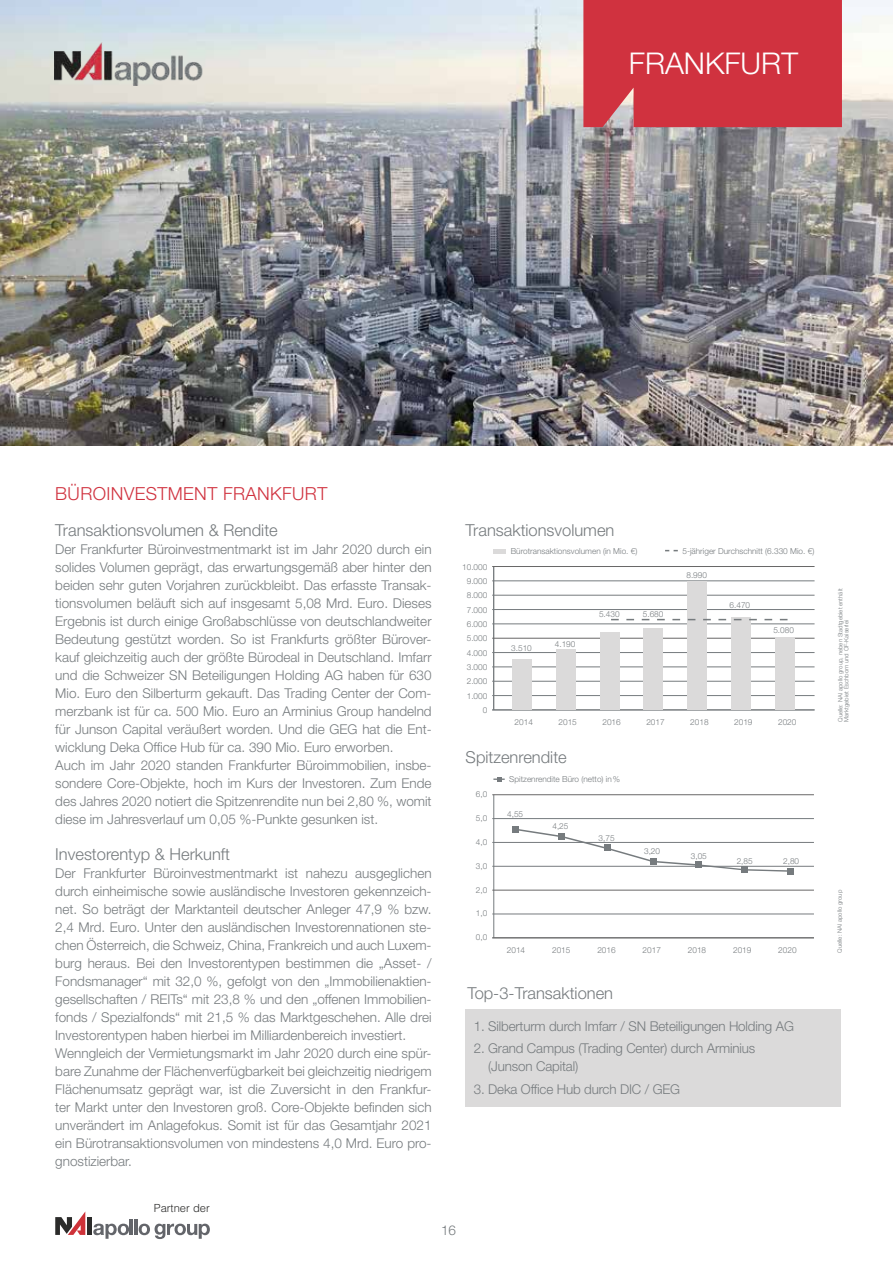
<style>
.page{position:relative;width:893px;height:1263px;background:#fff}
.page>*{position:absolute;margin:0;border:0;box-sizing:border-box;transform-origin:0 0}
.t1{font:300 30px "Helvetica Neue LT Pro";color:#fff}
.t2{font:300 18px "Helvetica Neue LT Pro";letter-spacing:.02em;color:#d0323f}
.t3{font:300 16.5px "Helvetica Neue LT Pro";color:#767b7e}
.t4{font:300 13.5px/18px "Helvetica Neue LT Pro";color:#767b7e}
.t5{font:300 11.25px "Helvetica";color:#2b2b2a}
.t6{font:300 8.25px/14.4px "Helvetica Neue LT Pro";color:#767b7e;text-align:right}
.t7{font:300 7.5px "Helvetica Neue LT Pro";color:#767b7e}
.t8{font:300 6px/6px "Helvetica Neue LT Pro";color:#767b7e}
</style>
<div class="page">
<div style="left:87px;top:1217px;width:5px;height:18px;background:#2b2b2a"></div>
<svg style="left:55px;top:1212px;width:30px;height:23px"></svg>
<svg style="left:93px;top:1223px;width:36px;height:16px"></svg>
<hr style="left:130px;top:1220px;width:3px;height:15px;background:#63656a">
<hr style="left:134px;top:1220px;width:3px;height:15px;background:#63656a">
<svg style="left:139px;top:1223px;width:71px;height:16px"></svg>
<img style="left:0;top:0;width:893px;height:446px">
<div style="left:583px;top:0;width:259px;height:127px;background:#d0323f"></div>
<div style="left:465px;top:1009px;width:376px;height:97px;background:#dbdada"></div>
<hr style="left:493px;top:566px;width:1px;height:144px;background:#767b7e">
<hr style="left:492px;top:709px;width:322px;height:1px;background:#767b7e">
<hr style="left:492px;top:695px;width:322px;height:1px;background:#767b7e">
<hr style="left:492px;top:681px;width:322px;height:1px;background:#767b7e">
<hr style="left:492px;top:667px;width:322px;height:1px;background:#767b7e">
<hr style="left:492px;top:652px;width:322px;height:1px;background:#767b7e">
<hr style="left:492px;top:638px;width:322px;height:1px;background:#686767">
<hr style="left:492px;top:624px;width:322px;height:1px;background:#767b7e">
<hr style="left:492px;top:609px;width:322px;height:1px;background:#767b7e">
<hr style="left:492px;top:595px;width:322px;height:1px;background:#767b7e">
<hr style="left:492px;top:581px;width:322px;height:1px;background:#767b7e">
<hr style="left:492px;top:566px;width:322px;height:1px;background:#686767">
<div style="left:512px;top:659px;width:20px;height:50px;background:#dbdada"></div>
<div style="left:556px;top:649px;width:20px;height:60px;background:#dbdada"></div>
<div style="left:600px;top:632px;width:19px;height:77px;background:#dbdada"></div>
<div style="left:643px;top:628px;width:20px;height:81px;background:#dbdada"></div>
<div style="left:687px;top:580px;width:20px;height:129px;background:#dbdada"></div>
<div style="left:731px;top:617px;width:20px;height:92px;background:#dbdada"></div>
<div style="left:775px;top:637px;width:19px;height:72px;background:#dbdada"></div>
<div style="left:493px;top:549px;width:13px;height:5px;background:#dbdada"></div>
<svg style="left:611px;top:619px;width:176px;height:1px"></svg>
<hr style="left:493px;top:795px;width:1px;height:143px;background:#767b7e">
<hr style="left:492px;top:937px;width:322px;height:1px;background:#686767">
<hr style="left:492px;top:914px;width:322px;height:1px;background:#767b7e">
<hr style="left:492px;top:890px;width:322px;height:1px;background:#686767">
<hr style="left:492px;top:866px;width:322px;height:1px;background:#767b7e">
<hr style="left:492px;top:842px;width:322px;height:1px;background:#767b7e">
<hr style="left:492px;top:818px;width:322px;height:1px;background:#767b7e">
<hr style="left:492px;top:794px;width:322px;height:1px;background:#686767">
<svg style="left:493px;top:777px;width:12px;height:4px"></svg>
<div style="left:512px;top:826px;width:7px;height:6px;background:#767b7e"></div>
<svg style="left:514px;top:829px;width:280px;height:45px"></svg>
<img style="left:55px;top:43px;width:150px;height:43px">
<h1 class="t1" style="left:629px;top:45px;width:171px">FRANKFURT</h1>
<h2 class="t2" style="left:55px;top:482px;width:274px">BÜROINVESTMENT FRANKFURT</h2>
<p class="t3" style="left:55px;top:520px;width:224px">Transaktionsvolumen &amp; Rendite</p>
<p class="t4" style="left:55px;top:539px;width:378px">Der Frankfurter Büroinvestmentmarkt ist im Jahr 2020 durch ein solides Volumen geprägt, das erwartungsgemäß aber hinter den beiden sehr guten Vorjahren zurückbleibt. Das erfasste Transak&shy;tionsvolumen beläuft sich auf insgesamt 5,08 Mrd. Euro. Dieses Ergebnis ist durch einige Großabschlüsse von deutschlandweiter Bedeutung gestützt worden. So ist Frankfurts größter Bürover&shy;kauf gleichzeitig auch der größte Bürodeal in Deutschland. Imfarr und die Schweizer SN Beteiligungen Holding AG haben für 630<br>Mio. Euro den Silberturm gekauft. Das Trading Center der Com&shy;merzbank ist für ca. 500 Mio. Euro an Arminius Group handelnd für Junson Capital veräußert worden. Und die GEG hat die Ent&shy;wicklung Deka Office Hub für ca. 390 Mio. Euro erworben.<br>Auch im Jahr 2020 standen Frankfurter Büroimmobilien, insbe&shy;sondere Core-Objekte, hoch im Kurs der Investoren. Zum Ende des Jahres 2020 notiert die Spitzenrendite nun bei 2,80 %, womit diese im Jahresverlauf um 0,05 %-Punkte gesunken ist.</p>
<p class="t3" style="left:55px;top:844px;width:176px">Investorentyp &amp; Herkunft</p>
<p class="t4" style="left:55px;top:863px;width:378px">Der Frankfurter Büroinvestmentmarkt ist nahezu ausgeglichen durch einheimische sowie ausländische Investoren gekennzeich&shy;net. So beträgt der Marktanteil deutscher Anleger 47,9 % bzw.<br>2,4 Mrd. Euro. Unter den ausländischen Investorennationen ste&shy;chen Österreich, die Schweiz, China, Frankreich und auch Luxem&shy;burg heraus. Bei den Investorentypen bestimmen die „Asset- / Fondsmanager“ mit 32,0 %, gefolgt von den „Immobilienaktien&shy;gesellschaften / REITs“ mit 23,8 % und den „offenen Immobilien&shy;fonds / Spezialfonds“ mit 21,5 % das Marktgeschehen. Alle drei Investorentypen haben hierbei im Milliardenbereich investiert.<br>Wenngleich der Vermietungsmarkt im Jahr 2020 durch eine spür&shy;bare Zunahme der Flächenverfügbarkeit bei gleichzeitig niedrigem Flächenumsatz geprägt war, ist die Zuversicht in den Frankfur&shy;ter Markt unter den Investoren groß. Core-Objekte befinden sich unverändert im Anlagefokus. Somit ist für das Gesamtjahr 2021 ein Bürotransaktionsvolumen von mindestens 4,0 Mrd. Euro pro&shy;gnostizierbar.</p>
<p class="t3" style="left:466px;top:520px;width:150px">Transaktionsvolumen</p>
<p class="t7" style="left:468px;top:562px;width:22px">10000</p>
<p class="t6" style="left:462px;top:559px;width:27px">10.000<br>9.000<br>8.000<br>7.000<br>6.000<br>5.000<br>4.000<br>3.000<br>2.000<br>1.000<br>0</p>
<p class="t7" style="left:472px;top:576px;width:18px">9000</p>
<p class="t7" style="left:472px;top:590px;width:18px">8000</p>
<p class="t7" style="left:472px;top:605px;width:18px">7000</p>
<p class="t7" style="left:472px;top:619px;width:18px">6000</p>
<p class="t7" style="left:472px;top:633px;width:18px">5000</p>
<p class="t7" style="left:472px;top:648px;width:18px">4000</p>
<p class="t7" style="left:472px;top:662px;width:18px">3000</p>
<p class="t7" style="left:472px;top:676px;width:18px">2000</p>
<p class="t7" style="left:472px;top:691px;width:18px">1000</p>
<p class="t7" style="left:484px;top:705px;width:6px">0</p>
<p class="t6" style="left:511px;top:543px;width:128px">Bürotransaktionsvolumen (in Mio. €)</p>
<p class="t6" style="left:682px;top:543px;width:133px">5-jähriger Durchschnitt (6.330 Mio. €)</p>
<p class="t6" style="left:511px;top:641px;width:22px">3.510</p>
<p class="t6" style="left:555px;top:636px;width:22px">4.190</p>
<p class="t6" style="left:599px;top:607px;width:22px">5.430</p>
<p class="t6" style="left:643px;top:607px;width:22px">5.680</p>
<p class="t6" style="left:686px;top:568px;width:22px">8.990</p>
<p class="t6" style="left:730px;top:598px;width:22px">6.470</p>
<p class="t6" style="left:773px;top:623px;width:22px">5.080</p>
<p class="t6" style="left:515px;top:715px;width:20px">2014</p>
<p class="t6" style="left:559px;top:715px;width:20px">2015</p>
<p class="t6" style="left:602px;top:715px;width:20px">2016</p>
<p class="t6" style="left:646px;top:715px;width:20px">2017</p>
<p class="t6" style="left:690px;top:715px;width:20px">2018</p>
<p class="t6" style="left:734px;top:715px;width:20px">2019</p>
<p class="t6" style="left:778px;top:715px;width:20px">2020</p>
<p class="t3" style="left:466px;top:747px;width:103px">Spitzenrendite</p>
<p class="t6" style="left:476px;top:787px;width:13px">6,0</p>
<p class="t6" style="left:476px;top:811px;width:13px">5,0</p>
<p class="t6" style="left:476px;top:835px;width:13px">4,0</p>
<p class="t6" style="left:476px;top:858px;width:13px">3,0</p>
<p class="t6" style="left:476px;top:882px;width:13px">2,0</p>
<p class="t6" style="left:476px;top:906px;width:13px">1,0</p>
<p class="t6" style="left:476px;top:930px;width:13px">0,0</p>
<p class="t6" style="left:507px;top:942px;width:20px">2014</p>
<p class="t6" style="left:552px;top:942px;width:20px">2015</p>
<p class="t6" style="left:597px;top:942px;width:20px">2016</p>
<p class="t6" style="left:643px;top:942px;width:20px">2017</p>
<p class="t6" style="left:688px;top:942px;width:20px">2018</p>
<p class="t6" style="left:733px;top:942px;width:20px">2019</p>
<p class="t6" style="left:778px;top:942px;width:20px">2020</p>
<p class="t6" style="left:509px;top:771px;width:112px">Spitzenrendite Büro (netto) in%</p>
<p class="t7" style="left:485px;top:790px;width:6px">6</p>
<p class="t6" style="left:507px;top:807px;width:18px">4,55</p>
<p class="t7" style="left:485px;top:814px;width:6px">5</p>
<p class="t6" style="left:552px;top:819px;width:18px">4,25</p>
<p class="t6" style="left:599px;top:831px;width:18px">3,75</p>
<p class="t7" style="left:485px;top:838px;width:6px">4</p>
<p class="t6" style="left:644px;top:844px;width:18px">3,20</p>
<p class="t6" style="left:691px;top:848px;width:18px">3,05</p>
<p class="t6" style="left:737px;top:854px;width:18px">2,85</p>
<p class="t6" style="left:783px;top:854px;width:18px">2,80</p>
<p class="t7" style="left:485px;top:861px;width:6px">3</p>
<p class="t7" style="left:485px;top:885px;width:6px">2</p>
<p class="t7" style="left:485px;top:909px;width:6px">1</p>
<p class="t7" style="left:485px;top:933px;width:6px">0</p>
<p class="t3" style="left:467px;top:983px;width:147px">Top-3-Transaktionen</p>
<p class="t4" style="left:474px;top:1017px;width:322px">1. Silberturm durch Imfarr / SN Beteiligungen Holding AG</p>
<p class="t4" style="left:488px;top:1039px;width:269px;text-indent:-14px">2. Grand Campus (Trading Center) durch Arminius (Junson Capital)</p>
<p class="t4" style="left:474px;top:1079px;width:208px">3. Deka Office Hub durch DIC / GEG</p>
<p class="t5" style="left:154px;top:1198px;width:57px">Partner der</p>
<p class="t4" style="left:441px;top:1221px;width:17px">16</p>
<p class="t8" style="left:837px;top:722px;width:135px;rotate:-90deg">Quelle: NAI apollo group, neben Stadtgebiet enthält<br>Marktgebiet Eschborn und OF-Kaiserlei</p>
<p class="t8" style="left:836px;top:952px;width:64px;rotate:-90deg">Quelle: NAI apollo group</p>
</div>
